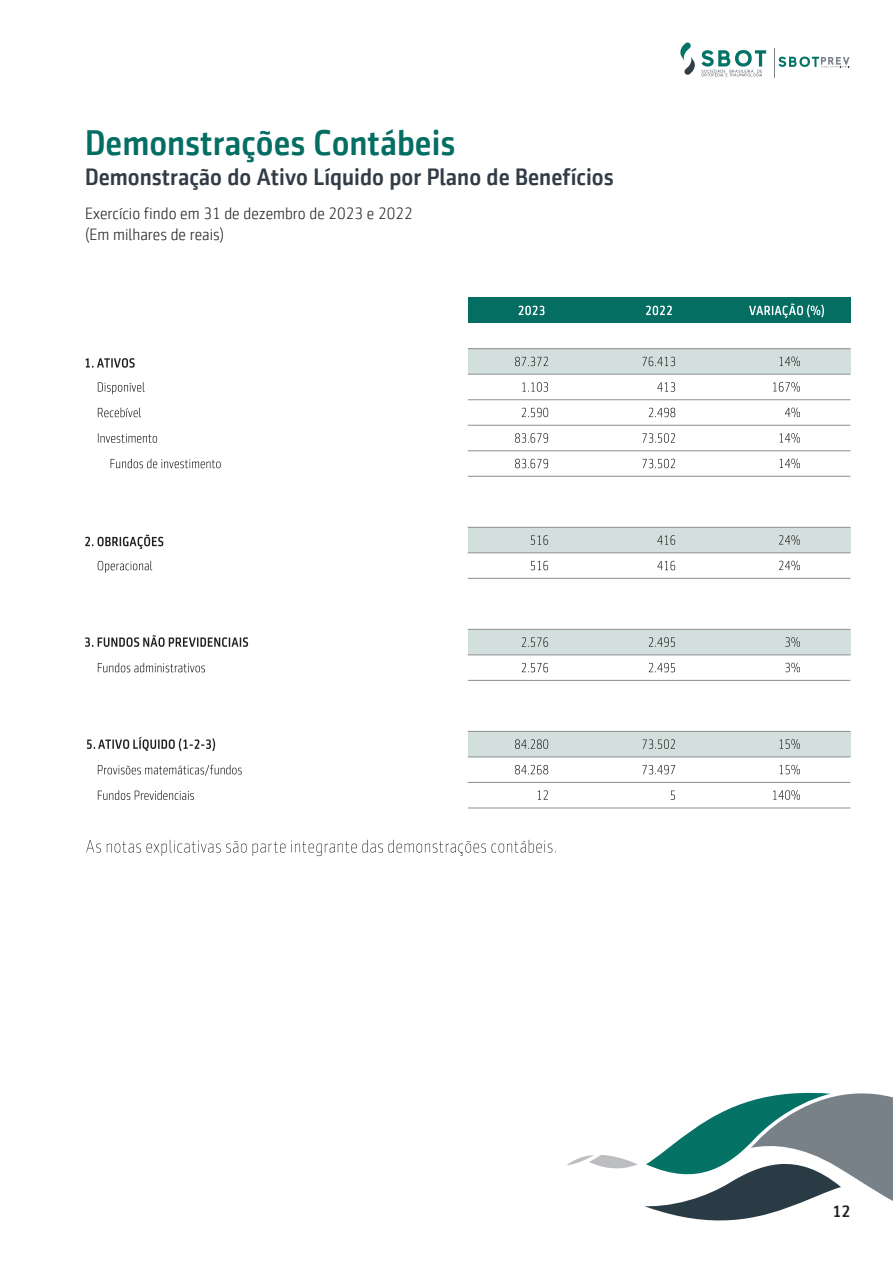
<style>
.page{position:relative;width:893px;height:1263px;background:#fff}
.page>*{position:absolute;margin:0;border:0;box-sizing:border-box;transform-origin:0 0}
.Titulo_1{font:500 36px "Sentico Sans DT Cond";color:#056e63;scale:1.1 1}
.Titulo_2{font:500 24px "Sentico Sans DT Cond";color:#323c46;scale:1.1 1}
.t1{font:300 16.5px "Sentico Sans DT Cond";color:#231f20;scale:1.1 1}
.t2{font:500 16.5px "Sentico Sans DT Cond";color:#231f20;scale:1.1 1}
</style>
<div class="page">
<svg style="left:680px;top:43px;width:86px;height:33px"></svg>
<svg style="left:778px;top:57px;width:72px;height:10px"></svg>
<hr style="left:774px;top:48px;width:1px;height:30px;background:#7b8286">
<svg style="left:567px;top:1155px;width:71px;height:14px"></svg>
<svg style="left:644px;top:1092px;width:249px;height:129px"></svg>
<div style="left:468px;top:527px;width:382px;height:26px;background:#d3dfdd"></div>
<div style="left:468px;top:629px;width:382px;height:26px;background:#d3dfdd"></div>
<div style="left:468px;top:731px;width:382px;height:26px;background:#d3dfdd"></div>
<div style="left:468px;top:349px;width:382px;height:25px;background:#d3dfdd"></div>
<div style="left:468px;top:298px;width:382px;height:25px;background:#056e63"></div>
<svg style="left:519px;top:306px;width:25px;height:9px"></svg>
<svg style="left:646px;top:306px;width:26px;height:9px"></svg>
<svg style="left:749px;top:303px;width:75px;height:15px"></svg>
<svg style="left:98px;top:382px;width:47px;height:12px"></svg>
<svg style="left:98px;top:561px;width:54px;height:12px"></svg>
<svg style="left:98px;top:407px;width:43px;height:10px"></svg>
<svg style="left:98px;top:433px;width:59px;height:10px"></svg>
<svg style="left:111px;top:459px;width:110px;height:9px"></svg>
<svg style="left:98px;top:663px;width:107px;height:9px"></svg>
<svg style="left:98px;top:765px;width:144px;height:11px"></svg>
<svg style="left:98px;top:790px;width:96px;height:10px"></svg>
<svg style="left:86px;top:358px;width:49px;height:10px"></svg>
<svg style="left:85px;top:534px;width:78px;height:15px"></svg>
<svg style="left:85px;top:635px;width:163px;height:12px"></svg>
<svg style="left:87px;top:737px;width:128px;height:14px"></svg>
<hr style="left:468px;top:348px;width:382px;height:1px;background:#939598">
<hr style="left:468px;top:374px;width:382px;height:1px;background:#939598">
<hr style="left:468px;top:399px;width:382px;height:1px;background:#939598">
<hr style="left:468px;top:782px;width:382px;height:1px;background:#939598">
<hr style="left:468px;top:756px;width:382px;height:1px;background:#939598">
<hr style="left:468px;top:807px;width:382px;height:1px;background:#939598">
<hr style="left:468px;top:476px;width:382px;height:1px;background:#939598">
<hr style="left:468px;top:450px;width:382px;height:1px;background:#939598">
<hr style="left:468px;top:425px;width:382px;height:1px;background:#939598">
<hr style="left:468px;top:527px;width:382px;height:1px;background:#939598">
<hr style="left:468px;top:552px;width:382px;height:1px;background:#939598">
<hr style="left:468px;top:578px;width:382px;height:1px;background:#939598">
<hr style="left:468px;top:629px;width:382px;height:1px;background:#939598">
<hr style="left:468px;top:654px;width:382px;height:1px;background:#939598">
<hr style="left:468px;top:680px;width:382px;height:1px;background:#939598">
<hr style="left:468px;top:731px;width:382px;height:1px;background:#939598">
<svg style="left:86px;top:840px;width:470px;height:16px"></svg>
<svg style="left:642px;top:357px;width:33px;height:443px"></svg>
<svg style="left:515px;top:357px;width:33px;height:111px"></svg>
<svg style="left:515px;top:535px;width:33px;height:265px"></svg>
<svg style="left:773px;top:356px;width:27px;height:444px"></svg>
<p class="Titulo_1" style="left:85px;top:123px;width:338px">Demonstrações Contábeis</p>
<p class="Titulo_2" style="left:85px;top:164px;width:482px">Demonstração do Ativo Líquido por Plano de Benefícios</p>
<p class="t1" style="left:85px;top:205px;width:299px">Exercício findo em 31 de dezembro de 2023 e 2022</p>
<p class="t1" style="left:85px;top:226px;width:128px">(Em milhares de reais)</p>
<p class="t2" style="left:832px;top:1202px;width:18px">12</p>
</div>
